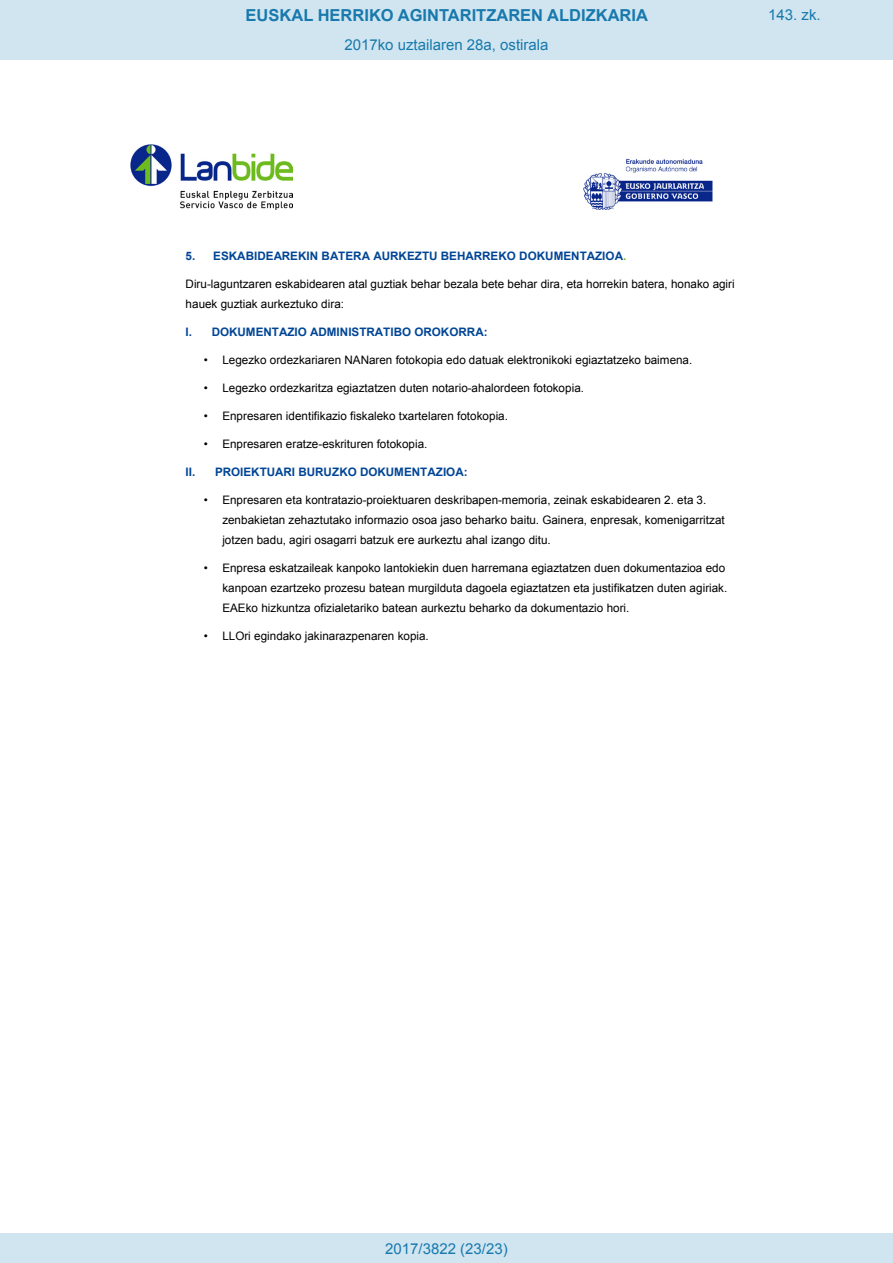
<style>
.page{position:relative;width:893px;height:1263px;background:#fff}
.page>*{position:absolute;margin:0;border:0;box-sizing:border-box;transform-origin:0 0}
.t1{font:700 16.5px "Arial";color:#1879ad}
.Paginacion_Centro{font:15px "Arial";color:#1879ad}
.t2{font:11.7px/20.1px "Arial";letter-spacing:.005em;color:#000}
.t3{font:700 11.7px "Arial";color:#004595}
.s1{color:#6aaf23}
</style>
<div class="page">
<div style="left:0;top:0;width:893px;height:60px;background:#d0e5f0"></div>
<div style="left:0;top:1233px;width:893px;height:30px;background:#d0e5f0"></div>
<img style="left:130px;top:144px;width:163px;height:66px">
<img style="left:584px;top:158px;width:129px;height:52px">
<h1 class="t1" style="left:246px;top:4px;width:404px">EUSKAL HERRIKO AGINTARITZAREN ALDIZKARIA</h1>
<p class="Paginacion_Centro" style="left:344px;top:35px;width:206px">2017ko uztailaren 28a, ostirala</p>
<p class="Paginacion_Centro" style="left:768px;top:5px;width:54px">143. zk.</p>
<p class="t3" style="left:186px;top:248px;width:442px">5. ESKABIDEAREKIN BATERA AURKEZTU BEHARREKO DOKUMENTAZIOA<span class="s1">.</span></p>
<p class="t2" style="left:186px;top:274px;width:551px">Diru-laguntzaren eskabidearen atal guztiak behar bezala bete behar dira, eta horrekin batera, honako agiri hauek guztiak aurkeztuko dira:</p>
<p class="t3" style="left:186px;top:324px;width:304px">I. DOKUMENTAZIO ADMINISTRATIBO OROKORRA:</p>
<p class="t2" style="left:204px;top:350px;width:490px">• Legezko ordezkariaren NANaren fotokopia edo datuak elektronikoki egiaztatzeko baimena.</p>
<p class="t2" style="left:204px;top:378px;width:381px">• Legezko ordezkaritza egiaztatzen duten notario-ahalordeen fotokopia.</p>
<p class="t2" style="left:204px;top:406px;width:305px">• Enpresaren identifikazio fiskaleko txartelaren fotokopia.</p>
<p class="t2" style="left:204px;top:434px;width:225px">• Enpresaren eratze-eskrituren fotokopia.</p>
<p class="t3" style="left:186px;top:464px;width:284px">II. PROIEKTUARI BURUZKO DOKUMENTAZIOA:</p>
<p class="t2" style="left:222px;top:490px;width:504px;text-indent:-18px">• Enpresaren eta kontratazio-proiektuaren deskribapen-memoria, zeinak eskabidearen 2. eta 3. zenbakietan zehaztutako informazio osoa jaso beharko baitu. Gainera, enpresak, komenigarritzat jotzen badu, agiri osagarri batzuk ere aurkeztu ahal izango ditu.</p>
<p class="t2" style="left:222px;top:558px;width:507px;text-indent:-18px">• Enpresa eskatzaileak kanpoko lantokiekin duen harremana egiaztatzen duen dokumentazioa edo kanpoan ezartzeko prozesu batean murgilduta dagoela egiaztatzen eta justifikatzen duten agiriak.<br>EAEko hizkuntza ofizialetariko batean aurkeztu beharko da dokumentazio hori.</p>
<p class="t2" style="left:204px;top:626px;width:226px">• LLOri egindako jakinarazpenaren kopia.</p>
<p class="Paginacion_Centro" style="left:385px;top:1238px;width:124px">2017/3822 (23/23)</p>
</div>
